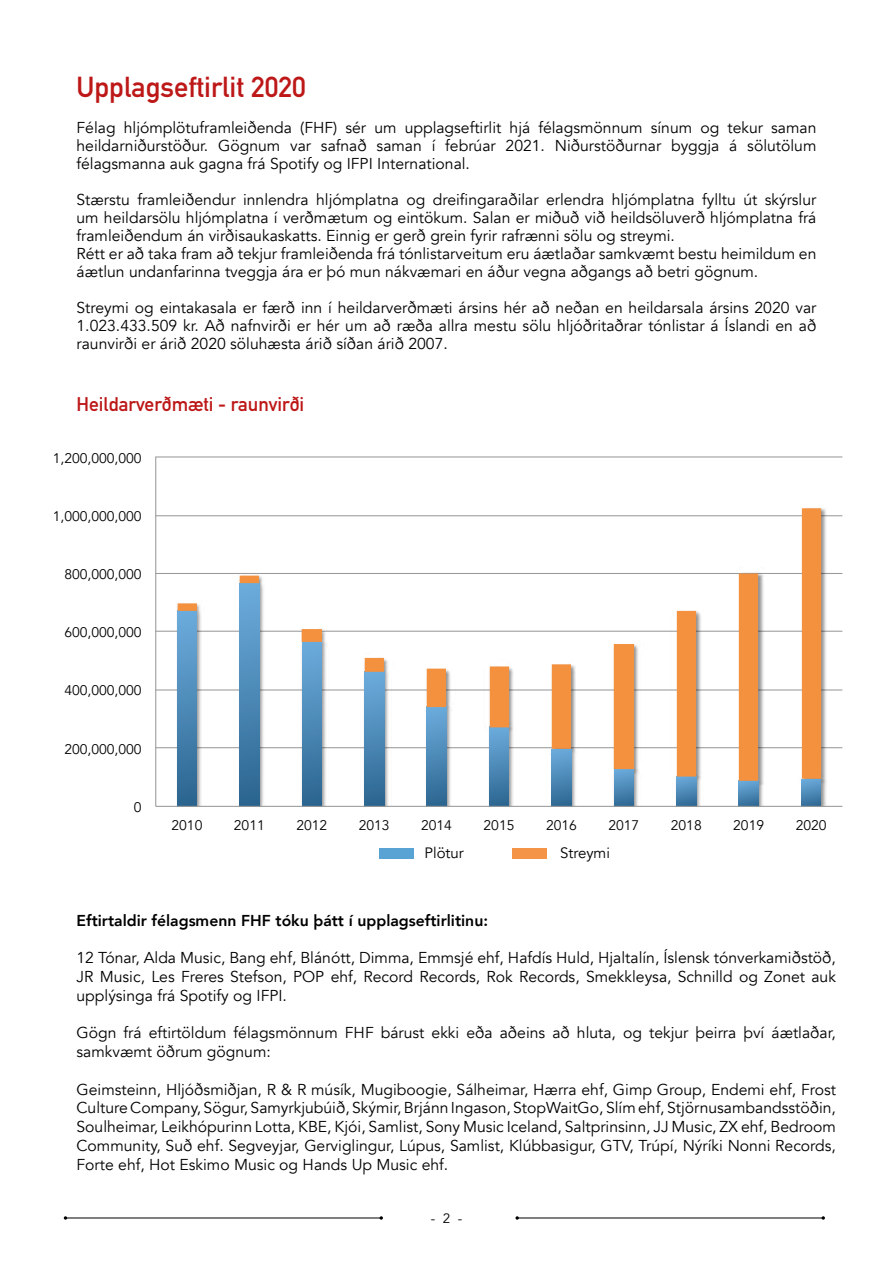
<style>
.page{position:relative;width:893px;height:1263px;background:#fff}
.page>*{position:absolute;margin:0;border:0;box-sizing:border-box;transform-origin:0 0}
.t1{font:700 28.5px "DIN Alternate";color:#bd1717}
.t2{font:700 19.5px "DIN Alternate";color:#bd1717}
.t3{font:15.75px/18px "Avenir";color:#000;text-align:justify}
.t4{font:800 15.75px "Avenir";color:#000}
.t5{font:15px "Avenir";color:#000}
.t6{font:13.95px "Avenir";color:#000}
.t7{font:13.5px "Avenir";color:#000}
</style>
<div class="page">
<hr style="left:65px;top:1217px;width:316px;height:1px;background:#000">
<hr style="left:517px;top:1217px;width:306px;height:1px;background:#000">
<svg style="left:515px;top:1216px;width:4px;height:4px"></svg>
<svg style="left:821px;top:1216px;width:4px;height:4px"></svg>
<svg style="left:155px;top:456px;width:688px;height:351px"></svg>
<div style="left:512px;top:848px;width:34px;height:11px;background:#f39446"></div>
<div style="left:380px;top:848px;width:34px;height:11px;background:#59a2d4"></div>
<h1 class="t1" style="left:77px;top:65px;width:231px">Upplagseftirlit 2020</h1>
<p class="t3" style="left:77px;top:119px;width:741px">Félag hljómplötuframleiðenda (FHF) sér um upplagseftirlit hjá félagsmönnum sínum og tekur saman heildarniðurstöður. Gögnum var safnað saman í febrúar 2021. Niðurstöðurnar byggja á sölutölum félagsmanna auk gagna frá Spotify og IFPI International.</p>
<p class="t3" style="left:77px;top:191px;width:741px;text-align:left">Stærstu framleiðendur innlendra hljómplatna og dreifingaraðilar erlendra hljómplatna fylltu út skýrslur um heildarsölu hljómplatna í verðmætum og eintökum. Salan er miðuð við heildsöluverð hljómplatna frá framleiðendum án virðisaukaskatts. Einnig er gerð grein fyrir rafrænni sölu og streymi.<br>Rétt er að taka fram að tekjur framleiðenda frá tónlistarveitum eru áætlaðar samkvæmt bestu heimildum en áætlun undanfarinna tveggja ára er þó mun nákvæmari en áður vegna aðgangs að betri gögnum.</p>
<p class="t3" style="left:77px;top:299px;width:741px">Streymi og eintakasala er færð inn í heildarverðmæti ársins hér að neðan en heildarsala ársins 2020 var 1.023.433.509 kr. Að nafnvirði er hér um að ræða allra mestu sölu hljóðritaðrar tónlistar á Íslandi en að raunvirði er árið 2020 söluhæsta árið síðan árið 2007.</p>
<p class="t2" style="left:77px;top:389px;width:229px">Heildarverðmæti - raunvirði</p>
<p class="t6" style="left:53px;top:449px;width:90px">1,200,000,000</p>
<p class="t6" style="left:53px;top:508px;width:90px">1,000,000,000</p>
<p class="t6" style="left:64px;top:566px;width:79px">800,000,000</p>
<p class="t6" style="left:64px;top:624px;width:79px">600,000,000</p>
<p class="t6" style="left:64px;top:682px;width:79px">400,000,000</p>
<p class="t6" style="left:64px;top:740px;width:79px">200,000,000</p>
<p class="t6" style="left:134px;top:799px;width:9px">0</p>
<p class="t6" style="left:171px;top:816px;width:32px">2010</p>
<p class="t6" style="left:234px;top:816px;width:32px">2011</p>
<p class="t6" style="left:296px;top:816px;width:32px">2012</p>
<p class="t6" style="left:359px;top:816px;width:32px">2013</p>
<p class="t6" style="left:421px;top:816px;width:32px">2014</p>
<p class="t6" style="left:484px;top:816px;width:32px">2015</p>
<p class="t6" style="left:546px;top:816px;width:32px">2016</p>
<p class="t6" style="left:608px;top:816px;width:32px">2017</p>
<p class="t6" style="left:671px;top:816px;width:32px">2018</p>
<p class="t6" style="left:733px;top:816px;width:32px">2019</p>
<p class="t6" style="left:796px;top:816px;width:32px">2020</p>
<p class="t5" style="left:424px;top:843px;width:41px">Plötur</p>
<p class="t5" style="left:560px;top:843px;width:51px">Streymi</p>
<p class="t4" style="left:77px;top:908px;width:413px">Eftirtaldir félagsmenn FHF tóku þátt í upplagseftirlitinu:</p>
<p class="t3" style="left:77px;top:949px;width:761px;line-height:18.8px">12 Tónar, Alda Music, Bang ehf, Blánótt, Dimma, Emmsjé ehf, Hafdís Huld, Hjaltalín, Íslensk tónverkamiðstöð, JR Music, Les Freres Stefson, POP ehf, Record Records, Rok Records, Smekkleysa, Schnilld og Zonet auk upplýsinga frá Spotify og IFPI.</p>
<p class="t3" style="left:77px;top:1024px;width:761px;line-height:18.8px">Gögn frá eftirtöldum félagsmönnum FHF bárust ekki eða aðeins að hluta, og tekjur þeirra því áætlaðar, samkvæmt öðrum gögnum:</p>
<p class="t3" style="left:77px;top:1080px;width:761px;line-height:18.8px">Geimsteinn, Hljóðsmiðjan, R &amp; R músík, Mugiboogie, Sálheimar, Hærra ehf, Gimp Group, Endemi ehf, Frost Culture Company, Sögur, Samyrkjubúið, Skýmir, Brjánn Ingason, StopWaitGo, Slím ehf, Stjörnusambandsstöðin, Soulheimar, Leikhópurinn Lotta, KBE, Kjói, Samlist, Sony Music Iceland, Saltprinsinn, JJ Music, ZX ehf, Bedroom Community, Suð ehf. Segveyjar, Gerviglingur, Lúpus, Samlist, Klúbbasigur, GTV, Trúpí, Nýríki Nonni Records, Forte ehf, Hot Eskimo Music og Hands Up Music ehf.</p>
<p class="t7" style="left:431px;top:1210px;width:33px">- 2 -</p>
</div>
